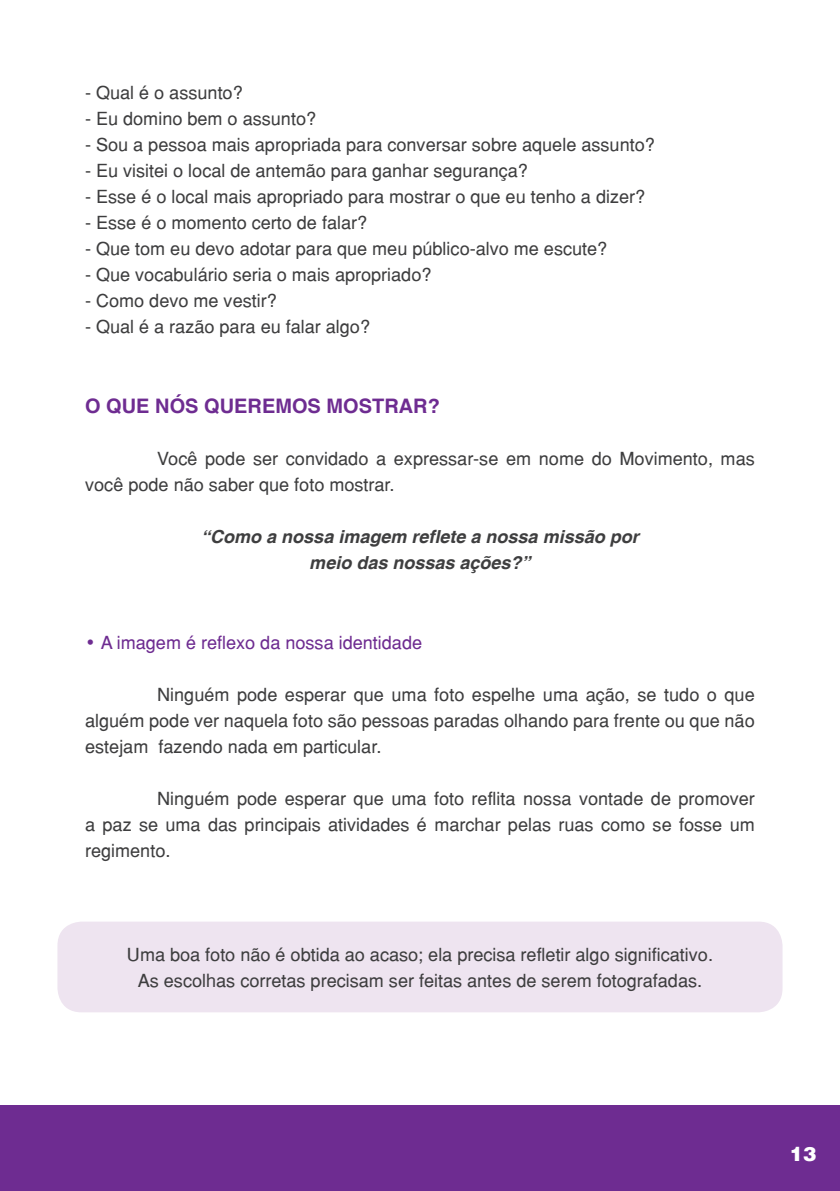
<style>
.page{position:relative;width:840px;height:1191px;background:#fff}
.page>*{position:absolute;margin:0;border:0;box-sizing:border-box;transform-origin:0 0}
.Texto_normal{font:700 20px "Helvetica";color:#6e2c91}
.t1{font:900 20px "Helvetica";color:#fff}
.Texto_normal-2{font:18px/26px "Helvetica";color:#3e3e3f;text-align:justify}
.Texto_normal-3{font:italic 700 18px "Helvetica";color:#3e3e3f}
.Títulos_copy{font:18px "Helvetica";color:#6e2c91}
.s1{font-family:"Zurich BT";font-weight:300}
</style>
<div class="page">
<div style="left:0;top:1106px;width:839px;height:85px;background:#6e2c91"></div>
<div style="left:57px;top:921px;width:725px;height:91px;background:#eee4f0;border-radius:24px"></div>
<p class="Texto_normal-2" style="left:85px;top:79px;width:159px">- Qual é o assunto?</p>
<p class="Texto_normal-2" style="left:85px;top:105px;width:232px">- Eu domino bem o assunto?</p>
<p class="Texto_normal-2" style="left:85px;top:131px;width:571px">- Sou a pessoa mais apropriada para conversar sobre aquele assunto?</p>
<p class="Texto_normal-2" style="left:85px;top:157px;width:444px">- Eu visitei o local de antemão para ganhar segurança?</p>
<p class="Texto_normal-2" style="left:85px;top:183px;width:561px">- Esse é o local mais apropriado para mostrar o que eu tenho a dizer?</p>
<p class="Texto_normal-2" style="left:85px;top:209px;width:283px">- Esse é o momento certo de falar?</p>
<p class="Texto_normal-2" style="left:85px;top:235px;width:523px">- Que tom eu devo adotar para que meu público-alvo me escute?</p>
<p class="Texto_normal-2" style="left:85px;top:261px;width:347px">- Que vocabulário seria o mais apropriado?</p>
<p class="Texto_normal-2" style="left:85px;top:287px;width:193px">- Como devo me vestir?</p>
<p class="Texto_normal-2" style="left:85px;top:313px;width:286px">- Qual é a razão para eu falar algo?</p>
<p class="Texto_normal" style="left:85px;top:393px;width:356px">O QUE NÓS QUEREMOS MOSTRAR?</p>
<p class="Texto_normal-2" style="left:85px;top:445px;width:670px;text-indent:72px">Você pode ser convidado a expressar-se em nome do Movimento, mas você pode não saber que foto mostrar.</p>
<p class="Texto_normal-3" style="left:201px;top:525px;width:439px">“Como a nossa imagem reflete a nossa missão por</p>
<p class="Texto_normal-3" style="left:309px;top:551px;width:223px">meio das nossas ações?”</p>
<p class="Títulos_copy" style="left:85px;top:631px;width:338px"><span class="s1">•</span> A imagem é reflexo da nossa identidade</p>
<p class="Texto_normal-2" style="left:85px;top:681px;width:670px;text-indent:72px">Ninguém pode esperar que uma foto espelhe uma ação, se tudo o que alguém pode ver naquela foto são pessoas paradas olhando para frente ou que não estejam fazendo nada em particular.</p>
<p class="Texto_normal-2" style="left:85px;top:785px;width:671px;text-indent:72px">Ninguém pode esperar que uma foto reflita nossa vontade de promover a paz se uma das principais atividades é marchar pelas ruas como se fosse um regimento.</p>
<p class="Texto_normal-2" style="left:127px;top:941px;width:587px">Uma boa foto não é obtida ao acaso; ela precisa refletir algo significativo.</p>
<p class="Texto_normal-2" style="left:138px;top:967px;width:565px">As escolhas corretas precisam ser feitas antes de serem fotografadas.</p>
<p class="t1" style="left:789px;top:1141px;width:28px">13</p>
</div>
